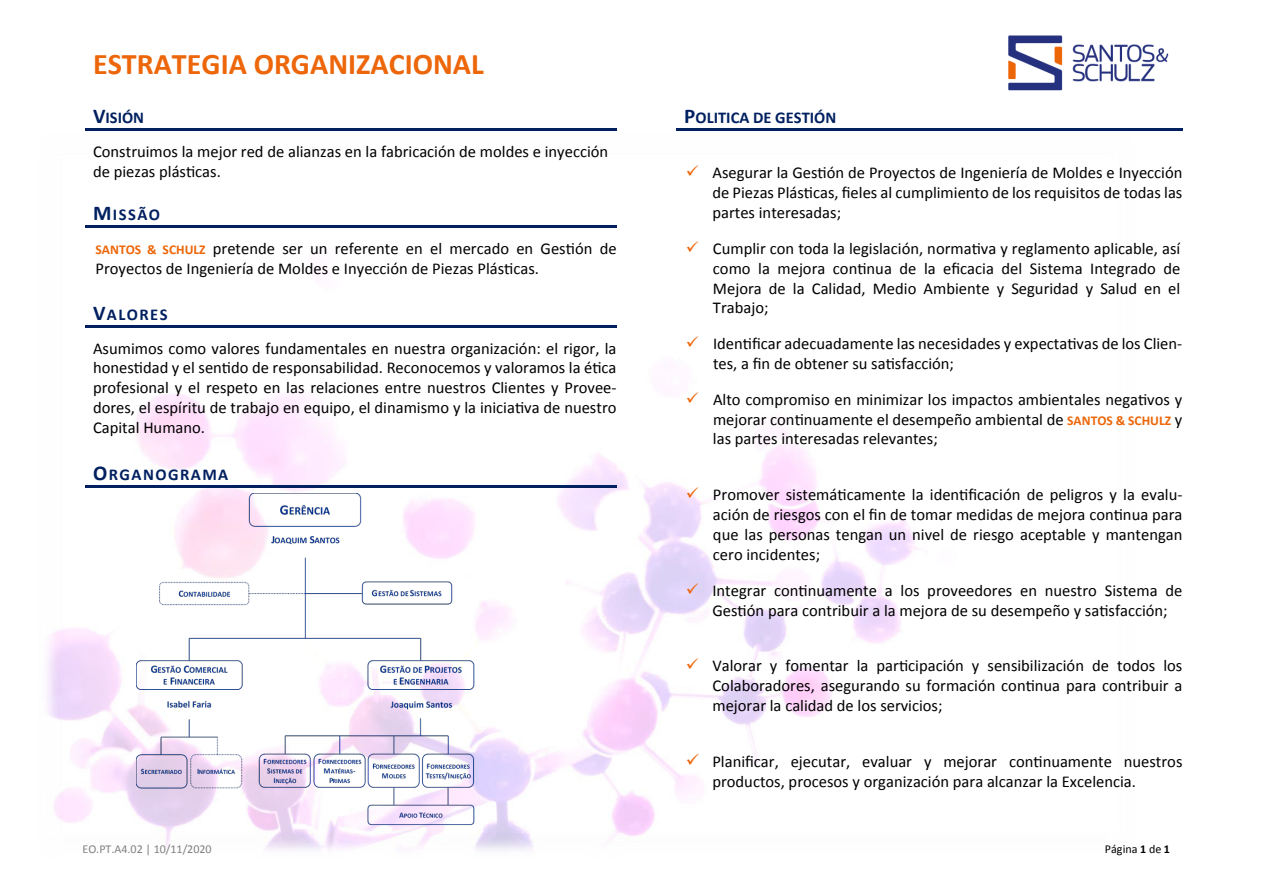
<style>
.page{position:relative;width:1263px;height:893px;background:#fff}
.page>*{position:absolute;margin:0;border:0;box-sizing:border-box;transform-origin:0 0}
.t1{font:700 30px "Calibri";color:#ed6609}
.t2{font:16.5px/19.8px "Calibri";color:#000}
.t3{font:700 16.5px "Calibri";color:#002060}
.t4{font:700 16.5px "Calibri";letter-spacing:.09em;color:#002060}
.t5{font:12px "Calibri";color:#808080}
.t6{font:12px "Calibri";color:#000}
.s1{font-size:21px}
.s2{color:#ed6609}
.s3{font-weight:700;font-size:13.5px;color:#ed6609}
.s4{font-weight:700;font-size:21px;color:#002060}
.s5{font-weight:700;color:#002060}
.s6{font-weight:700}
</style>
<div class="page">
<img style="left:47px;top:225px;width:872px;height:626px">
<img style="left:1008px;top:35px;width:161px;height:56px">
<hr style="left:85px;top:129px;width:532px;height:2px;background:#002060">
<hr style="left:676px;top:129px;width:506px;height:2px;background:#002060">
<hr style="left:85px;top:226px;width:532px;height:2px;background:#002060">
<hr style="left:85px;top:326px;width:532px;height:2px;background:#002060">
<hr style="left:85px;top:485px;width:532px;height:3px;background:#002060">
<img style="left:137px;top:494px;width:338px;height:332px">
<h1 class="t1" style="left:93px;top:45px;width:392px">ESTRATEGIA ORGANIZACIONAL</h1>
<p class="t3" style="left:93px;top:107px;width:53px"><span class="s1">V</span>ISIÓN</p>
<p class="t3" style="left:684px;top:107px;width:153px"><span class="s1">P</span>OLITICA DE GESTIÓN</p>
<p class="t2" style="left:93px;top:141px;width:517px">Construimos la mejor red de alianzas en la fabricación de moldes e inyección de piezas plásticas.</p>
<p class="t2" style="left:712px;top:163px;width:472px;text-align:justify;text-indent:-27px"><span class="s2">✓</span> Asegurar la Gestión de Proyectos de Ingeniería de Moldes e Inyección de Piezas Plásticas, fieles al cumplimiento de los requisitos de todas las partes interesadas;</p>
<p class="t2" style="left:713px;top:238px;width:469px;text-align:justify;text-indent:-27px"><span class="s2">✓</span> Cumplir con toda la legislación, normativa y reglamento aplicable, así como la mejora continua de la eficacia del Sistema Integrado de Mejora de la Calidad, Medio Ambiente y Seguridad y Salud en el Trabajo;</p>
<p class="t2" style="left:713px;top:334px;width:471px;text-indent:-27px"><span class="s2">✓</span> Identificar adecuadamente las necesidades y expectativas de los Clien&shy;tes, a fin de obtener su satisfacción;</p>
<p class="t2" style="left:713px;top:389px;width:471px;text-align:justify;text-indent:-27px"><span class="s2">✓</span> Alto compromiso en minimizar los impactos ambientales negativos y mejorar continuamente el desempeño ambiental de <span class="s3">SANTOS &amp; SCHULZ</span> y las partes interesadas relevantes;</p>
<p class="t2" style="left:93px;top:197px;width:525px;line-height:33.8px"><span class="s4">M</span><span class="s5">ISSÃO<br></span><span class="s3">SANTOS &amp; SCHULZ</span> pretende ser un referente en el mercado en Gestión de</p>
<p class="t2" style="left:96px;top:258px;width:445px">Proyectos de Ingeniería de Moldes e Inyección de Piezas Plásticas.</p>
<p class="t2" style="left:93px;top:297px;width:525px;line-height:33.6px"><span class="s4">V</span><span class="s5">ALORES<br></span>Asumimos como valores fundamentales en nuestra organización: el rigor, la</p>
<p class="t2" style="left:93px;top:358px;width:525px;text-align:justify">honestidad y el sentido de responsabilidad. Reconocemos y valoramos la ética profesional y el respeto en las relaciones entre nuestros Clientes y Provee&shy;dores, el espíritu de trabajo en equipo, el dinamismo y la iniciativa de nuestro Capital Humano.</p>
<p class="t4" style="left:93px;top:464px;width:137px"><span class="s1">O</span>RGANOGRAMA</p>
<p class="t2" style="left:713px;top:484px;width:471px;text-align:justify;text-indent:-27px"><span class="s2">✓</span> Promover sistemáticamente la identificación de peligros y la evalu&shy;ación de riesgos con el fin de tomar medidas de mejora continua para que las personas tengan un nivel de riesgo aceptable y mantengan cero incidentes;</p>
<p class="t2" style="left:712px;top:580px;width:471px;text-indent:-27px"><span class="s2">✓</span> Integrar continuamente a los proveedores en nuestro Sistema de<br>Gestión para contribuir a la mejora de su desempeño y satisfacción;</p>
<p class="t2" style="left:712px;top:656px;width:471px;text-align:justify;text-indent:-27px"><span class="s2">✓</span> Valorar y fomentar la participación y sensibilización de todos los Colaboradores, asegurando su formación continua para contribuir a mejorar la calidad de los servicios;</p>
<p class="t2" style="left:712px;top:751px;width:472px;text-indent:-27px"><span class="s2">✓</span> Planificar, ejecutar, evaluar y mejorar continuamente nuestros productos, procesos y organización para alcanzar la Excelencia.</p>
<p class="t5" style="left:82px;top:841px;width:131px">EO.PT.A4.02 | 10/11/2020</p>
<p class="t6" style="left:1105px;top:841px;width:67px">Página <span class="s6">1</span> de <span class="s6">1</span></p>
</div>
